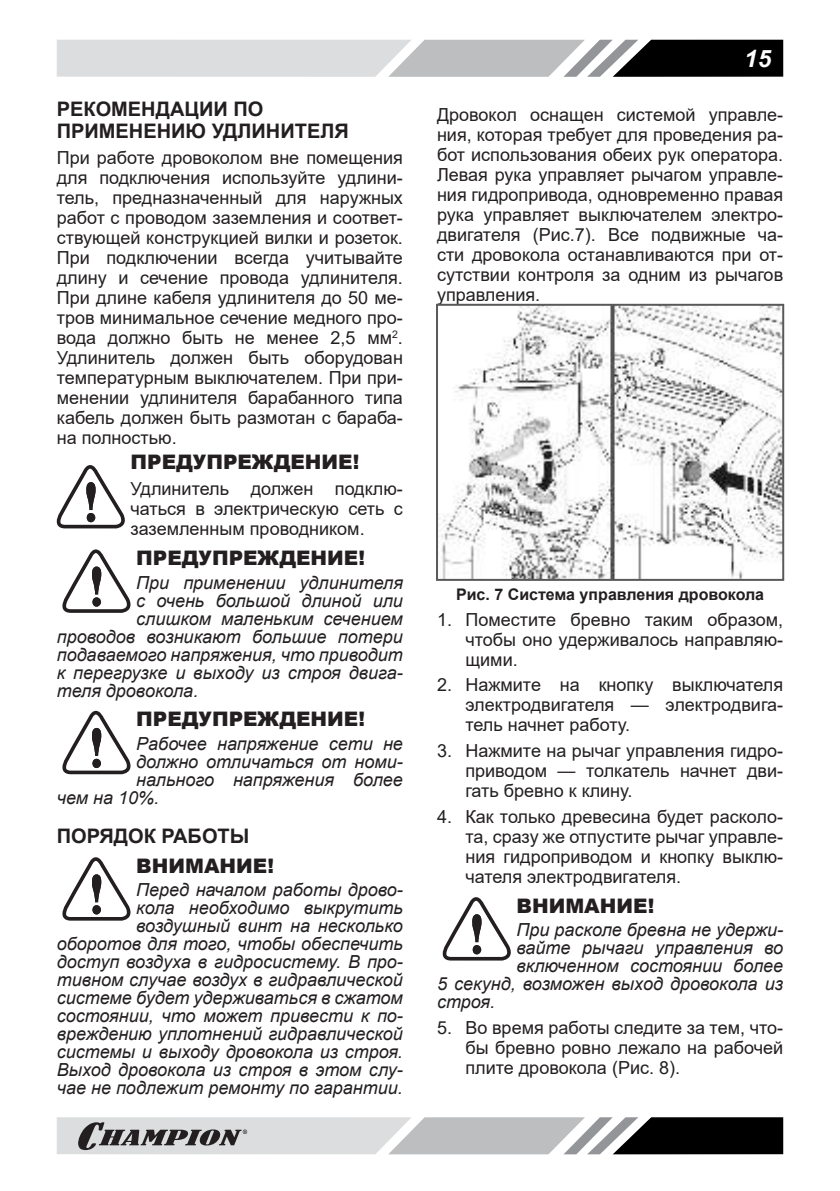
<style>
.page{position:relative;width:840px;height:1191px;background:#fff}
.page>*{position:absolute;margin:0;border:0;box-sizing:border-box;transform-origin:0 0}
.t1{font:italic 700 24px "Arial";color:#fff}
.t2{font:900 20px "Arial";color:#231f20}
.t3{font:700 20px/22px "Arial";color:#231f20}
.t4{font:18px/20px "Arial";color:#231f20;text-align:justify}
.t5{font:italic 18px/18px "Arial";color:#231f20;text-align:right}
.t6{font:700 16px "Arial";color:#231f20}
</style>
<div class="page">
<svg style="left:57px;top:40px;width:725px;height:37px;background:#a7a8a9"></svg>
<svg style="left:57px;top:1117px;width:725px;height:37px;background:#9c9d9e"></svg>
<svg style="left:62px;top:549px;width:69px;height:64px"></svg>
<svg style="left:62px;top:711px;width:69px;height:63px"></svg>
<svg style="left:62px;top:857px;width:69px;height:63px"></svg>
<img style="left:439px;top:307px;width:341px;height:271px">
<div style="left:436px;top:304px;width:347px;height:277px;border:2px solid #58595b"></div>
<svg style="left:442px;top:897px;width:69px;height:63px"></svg>
<svg style="left:56px;top:465px;width:69px;height:63px"></svg>
<p class="t3" style="left:57px;top:98px;width:293px">РЕКОМЕНДАЦИИ ПО<br>ПРИМЕНЕНИЮ УДЛИНИТЕЛЯ</p>
<p class="t4" style="left:57px;top:147px;width:347px">При работе дровоколом вне помещения для подключения используйте удлини&shy;тель, предназначенный для наружных работ с проводом заземления и соответ&shy;ствующей конструкцией вилки и розеток.<br>При подключении всегда учитывайте длину и сечение провода удлинителя.<br>При длине кабеля удлинителя до 50 ме&shy;тров минимальное сечение медного про&shy;вода должно быть не менее 2,5 мм<sup>2</sup>.<br>Удлинитель должен быть оборудован температурным выключателем. При при&shy;менении удлинителя барабанного типа кабель должен быть размотан с бараба&shy;на полностью.</p>
<p class="t2" style="left:130px;top:448px;width:230px">ПРЕДУПРЕЖДЕНИЕ!</p>
<p class="t4" style="left:130px;top:479px;width:274px">Удлинитель должен подклю&shy;чаться в электрическую сеть с заземленным проводником.</p>
<p class="t2" style="left:136px;top:543px;width:230px">ПРЕДУПРЕЖДЕНИЕ!</p>
<p class="t5" style="left:136px;top:573px;width:268px">При применении удлинителя</p>
<p class="t5" style="left:136px;top:591px;width:268px">с очень большой длиной или</p>
<p class="t5" style="left:136px;top:609px;width:268px">слишком маленьким сечением</p>
<p class="t5" style="left:57px;top:627px;width:347px">проводов возникают большие потери</p>
<p class="t5" style="left:57px;top:645px;width:347px">подаваемого напряжения, что приводит</p>
<p class="t5" style="left:57px;top:663px;width:347px">к перегрузке и выходу из строя двига-</p>
<p class="t5" style="left:57px;top:681px;width:143px">теля дровокола.</p>
<p class="t2" style="left:136px;top:704px;width:230px">ПРЕДУПРЕЖДЕНИЕ!</p>
<p class="t5" style="left:136px;top:735px;width:268px">Рабочее напряжение сети не</p>
<p class="t5" style="left:136px;top:753px;width:268px">должно отличаться от номи-</p>
<p class="t5" style="left:136px;top:771px;width:268px">нального напряжения более</p>
<p class="t5" style="left:57px;top:789px;width:104px">чем на 10%.</p>
<p class="t3" style="left:57px;top:825px;width:194px">ПОРЯДОК РАБОТЫ</p>
<p class="t2" style="left:136px;top:851px;width:139px">ВНИМАНИЕ!</p>
<p class="t5" style="left:57px;top:881px;width:347px">Перед началом работы дрово-<br>кола необходимо выкрутить воздушный винт на несколько оборотов для того, чтобы обеспечить доступ воздуха в гидросистему. В про&shy;тивном случае воздух в гидравлической системе будет удерживаться в сжатом состоянии, что может привести к по&shy;вреждению уплотнений гидравлической системы и выходу дровокола из строя.<br>Выход дровокола из строя в этом слу&shy;чае не подлежит ремонту по гарантии.</p>
<h1 class="t1" style="left:743px;top:50px;width:28px">15</h1>
<p class="t4" style="left:437px;top:104px;width:347px">Дровокол оснащен системой управле&shy;ния, которая требует для проведения ра&shy;бот использования обеих рук оператора.<br>Левая рука управляет рычагом управле&shy;ния гидропривода, одновременно правая рука управляет выключателем электро&shy;двигателя (Рис.7). Все подвижные ча&shy;сти дровокола останавливаются при от&shy;сутствии контроля за одним из рычагов управления.</p>
<p class="t6" style="left:456px;top:583px;width:309px">Рис. 7 Система управления дровокола</p>
<p class="t4" style="left:465px;top:609px;width:319px;text-indent:-28px">1. Поместите бревно таким образом, чтобы оно удерживалось направляю&shy;щими.</p>
<p class="t4" style="left:465px;top:675px;width:319px;text-indent:-28px">2. Нажмите на кнопку выключателя электродвигателя — электродвига&shy;тель начнет работу.</p>
<p class="t4" style="left:465px;top:740px;width:319px;text-indent:-28px">3. Нажмите на рычаг управления гидро&shy;приводом — толкатель начнет дви&shy;гать бревно к клину.</p>
<p class="t4" style="left:465px;top:806px;width:319px;text-indent:-28px">4. Как только древесина будет расколо&shy;та, сразу же отпустите рычаг управле&shy;ния гидроприводом и кнопку выклю&shy;чателя электродвигателя.</p>
<p class="t2" style="left:516px;top:891px;width:139px">ВНИМАНИЕ!</p>
<p class="t5" style="left:516px;top:921px;width:268px">При расколе бревна не удержи-</p>
<p class="t5" style="left:516px;top:939px;width:268px">вайте рычаги управления во</p>
<p class="t5" style="left:516px;top:957px;width:268px">включенном состоянии более</p>
<p class="t5" style="left:437px;top:975px;width:347px">5 секунд, возможен выход дровокола из</p>
<p class="t5" style="left:437px;top:993px;width:60px">строя.</p>
<p class="t4" style="left:465px;top:1017px;width:319px;text-indent:-28px">5. Во время работы следите за тем, что&shy;бы бревно ровно лежало на рабочей плите дровокола (Рис. 8).</p>
</div>
